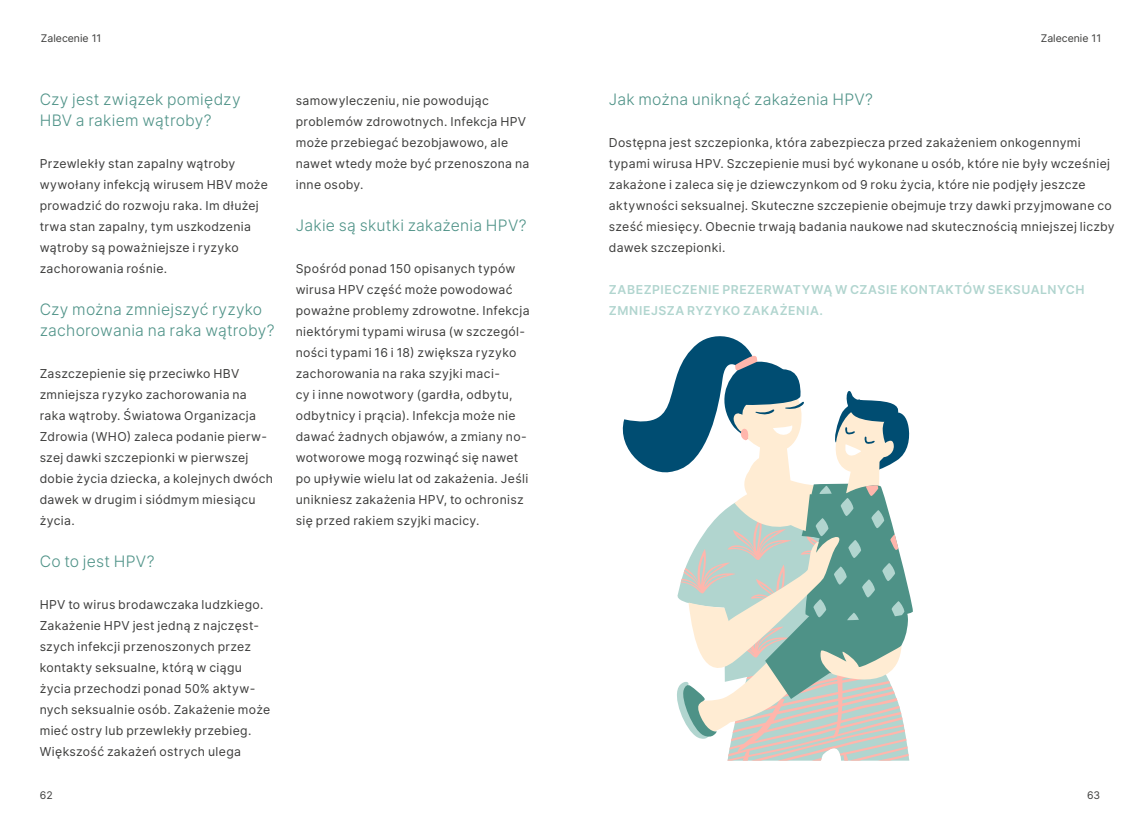
<style>
.page{position:relative;width:1141px;height:819px;background:#fff}
.page>*{position:absolute;margin:0;border:0;box-sizing:border-box;transform-origin:0 0}
.t1{font:15.75px/21px "Inter Light BETA";letter-spacing:.015em;color:#4e9287}
.t2{font:12.25px/21px "Inter";letter-spacing:.03em;color:#3c3c3b}
.t3{font:600 12.25px/21px "Inter";letter-spacing:.045em;color:#b1d5cf}
.t4{font:10.5px "Inter";color:#3c3c3b}
</style>
<div class="page">
<svg style="left:622px;top:336px;width:291px;height:424px"></svg>
<p class="t4" style="left:41px;top:31px;width:62px">Zalecenie 11</p>
<p class="t4" style="left:1041px;top:31px;width:62px">Zalecenie 11</p>
<p class="t1" style="left:40px;top:89px;width:202px">Czy jest związek pomiędzy<br>HBV a rakiem wątroby?</p>
<p class="t2" style="left:40px;top:153px;width:230px">Przewlekły stan zapalny wątroby wywołany infekcją wirusem HBV może prowadzić do rozwoju raka. Im dłużej trwa stan zapalny, tym uszkodzenia wątroby są poważniejsze i ryzyko zachorowania rośnie.</p>
<p class="t1" style="left:40px;top:299px;width:237px">Czy można zmniejszyć ryzyko zachorowania na raka wątroby?</p>
<p class="t2" style="left:40px;top:363px;width:235px">Zaszczepienie się przeciwko HBV zmniejsza ryzyko zachorowania na raka wątroby. Światowa Organizacja<br>Zdrowia (WHO) zaleca podanie pierw&shy;szej dawki szczepionki w pierwszej dobie życia dziecka, a kolejnych dwóch dawek w drugim i siódmym miesiącu życia.</p>
<p class="t1" style="left:40px;top:551px;width:116px">Co to jest HPV?</p>
<p class="t2" style="left:40px;top:594px;width:232px">HPV to wirus brodawczaka ludzkiego.<br>Zakażenie HPV jest jedną z najczęst&shy;szych infekcji przenoszonych przez kontakty seksualne, którą w ciągu życia przechodzi ponad 50% aktyw&shy;nych seksualnie osób. Zakażenie może mieć ostry lub przewlekły przebieg.<br>Większość zakażeń ostrych ulega</p>
<p class="t2" style="left:296px;top:90px;width:235px">samowyleczeniu, nie powodując problemów zdrowotnych. Infekcja HPV może przebiegać bezobjawowo, ale nawet wtedy może być przenoszona na inne osoby.</p>
<p class="t1" style="left:296px;top:215px;width:232px">Jakie są skutki zakażenia HPV?</p>
<p class="t2" style="left:296px;top:258px;width:235px">Spośród ponad 150 opisanych typów wirusa HPV część może powodować poważne problemy zdrowotne. Infekcja niektórymi typami wirusa (w szczegól&shy;ności typami 16 i 18) zwiększa ryzyko zachorowania na raka szyjki maci-<br>cy i inne nowotwory (gardła, odbytu, odbytnicy i prącia). Infekcja może nie dawać żadnych objawów, a zmiany no&shy;wotworowe mogą rozwinąć się nawet po upływie wielu lat od zakażenia. Jeśli unikniesz zakażenia HPV, to ochronisz się przed rakiem szyjki macicy.</p>
<p class="t1" style="left:609px;top:89px;width:266px">Jak można uniknąć zakażenia HPV?</p>
<p class="t2" style="left:609px;top:132px;width:507px">Dostępna jest szczepionka, która zabezpiecza przed zakażeniem onkogennymi typami wirusa HPV. Szczepienie musi być wykonane u osób, które nie były wcześniej zakażone i zaleca się je dziewczynkom od 9 roku życia, które nie podjęły jeszcze aktywności seksualnej. Skuteczne szczepienie obejmuje trzy dawki przyjmowane co sześć miesięcy. Obecnie trwają badania naukowe nad skutecznością mniejszej liczby dawek szczepionki.</p>
<p class="t3" style="left:609px;top:279px;width:477px">ZABEZPIECZENIE PREZERWATYWĄ W CZASIE KONTAKTÓW SEKSUALNYCH<br>ZMNIEJSZA RYZYKO ZAKAŻENIA.</p>
<p class="t4" style="left:40px;top:787px;width:14px">62</p>
<p class="t4" style="left:1087px;top:787px;width:15px">63</p>
</div>
